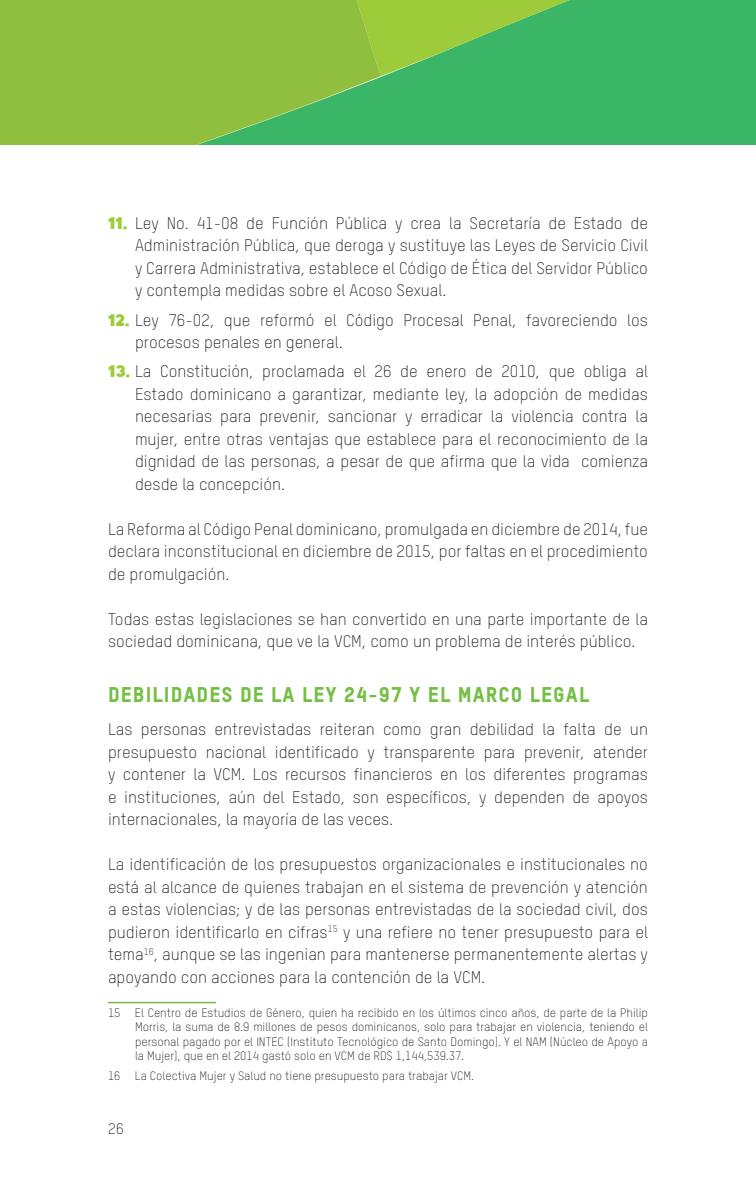
<style>
.page{position:relative;width:756px;height:1188px;background:#fff}
.page>*{position:absolute;margin:0;border:0;box-sizing:border-box;transform-origin:0 0}
.SUB_TITULO-GRANDE{font:21px "Oxfam TSTARPRO Headline";letter-spacing:.05em;color:#74bf43}
.TEXTO_GENERAL{font:300 16.5px/22.5px "Oxfam TSTARPRO";color:#231f20;text-align:justify}
.t1{font:300 15px "Oxfam TSTARPRO";color:#231f20}
.Footnote_text{font:300 12px/14.4px "Oxfam TSTARPRO";color:#231f20;text-align:justify}
.s1{font-family:"Oxfam Global Headline";font-weight:400;color:#9ecb3a}
</style>
<div class="page">
<div style="left:381px;top:76px;width:375px;height:69px;background:#3bb667"></div>
<svg style="left:381px;top:0;width:375px;height:76px;background:#54bb5b"></svg>
<svg style="left:0;top:0;width:381px;height:145px;background:#87be43"></svg>
<hr style="left:108px;top:1002px;width:108px;height:1px;background:#74bf43">
<p class="TEXTO_GENERAL" style="left:135px;top:210px;width:515px;text-indent:-27px"><span class="s1">11.</span> Ley No. 41-08 de Función Pública y crea la Secretaría de Estado de Administración Pública, que deroga y sustituye las Leyes de Servicio Civil y Carrera Administrativa, establece el Código de Ética del Servidor Público y contempla medidas sobre el Acoso Sexual.</p>
<p class="TEXTO_GENERAL" style="left:135px;top:307px;width:514px;text-indent:-27px"><span class="s1">12.</span> Ley 76-02, que reformó el Código Procesal Penal, favoreciendo los procesos penales en general.</p>
<p class="TEXTO_GENERAL" style="left:135px;top:359px;width:515px;text-indent:-27px"><span class="s1">13.</span> La Constitución, proclamada el 26 de enero de 2010, que obliga al Estado dominicano a garantizar, mediante ley, la adopción de medidas necesarias para prevenir, sancionar y erradicar la violencia contra la mujer, entre otras ventajas que establece para el reconocimiento de la dignidad de las personas, a pesar de que afirma que la vida comienza desde la concepción.</p>
<p class="TEXTO_GENERAL" style="left:108px;top:516px;width:542px">La Reforma al Código Penal dominicano, promulgada en diciembre de 2014, fue declara inconstitucional en diciembre de 2015, por faltas en el procedimiento de promulgación.</p>
<p class="TEXTO_GENERAL" style="left:108px;top:606px;width:542px">Todas estas legislaciones se han convertido en una parte importante de la sociedad dominicana, que ve la VCM, como un problema de interés público.</p>
<p class="SUB_TITULO-GRANDE" style="left:108px;top:679px;width:483px">DEBILIDADES DE LA LEY 24-97 Y EL MARCO LEGAL</p>
<p class="TEXTO_GENERAL" style="left:108px;top:717px;width:542px">Las personas entrevistadas reiteran como gran debilidad la falta de un presupuesto nacional identificado y transparente para prevenir, atender y contener la VCM. Los recursos financieros en los diferentes programas e instituciones, aún del Estado, son específicos, y dependen de apoyos internacionales, la mayoría de las veces.</p>
<p class="TEXTO_GENERAL" style="left:108px;top:852px;width:542px">La identificación de los presupuestos organizacionales e institucionales no está al alcance de quienes trabajan en el sistema de prevención y atención a estas violencias; y de las personas entrevistadas de la sociedad civil, dos pudieron identificarlo en cifras<sup>15</sup> y una refiere no tener presupuesto para el tema<sup>16</sup>, aunque se las ingenian para mantenerse permanentemente alertas y apoyando con acciones para la contención de la VCM.</p>
<p class="Footnote_text" style="left:135px;top:1005px;width:515px;text-indent:-27px">15 El Centro de Estudios de Género, quien ha recibido en los últimos cinco años, de parte de la Philip Morris, la suma de 8.9 millones de pesos dominicanos, solo para trabajar en violencia, teniendo el personal pagado por el INTEC (Instituto Tecnológico de Santo Domingo). Y el NAM (Núcleo de Apoyo a la Mujer), que en el 2014 gastó solo en VCM de RD$ 1,144,539.37.</p>
<p class="Footnote_text" style="left:108px;top:1068px;width:368px">16 La Colectiva Mujer y Salud no tiene presupuesto para trabajar VCM.</p>
<p class="t1" style="left:108px;top:1118px;width:17px">26</p>
</div>
